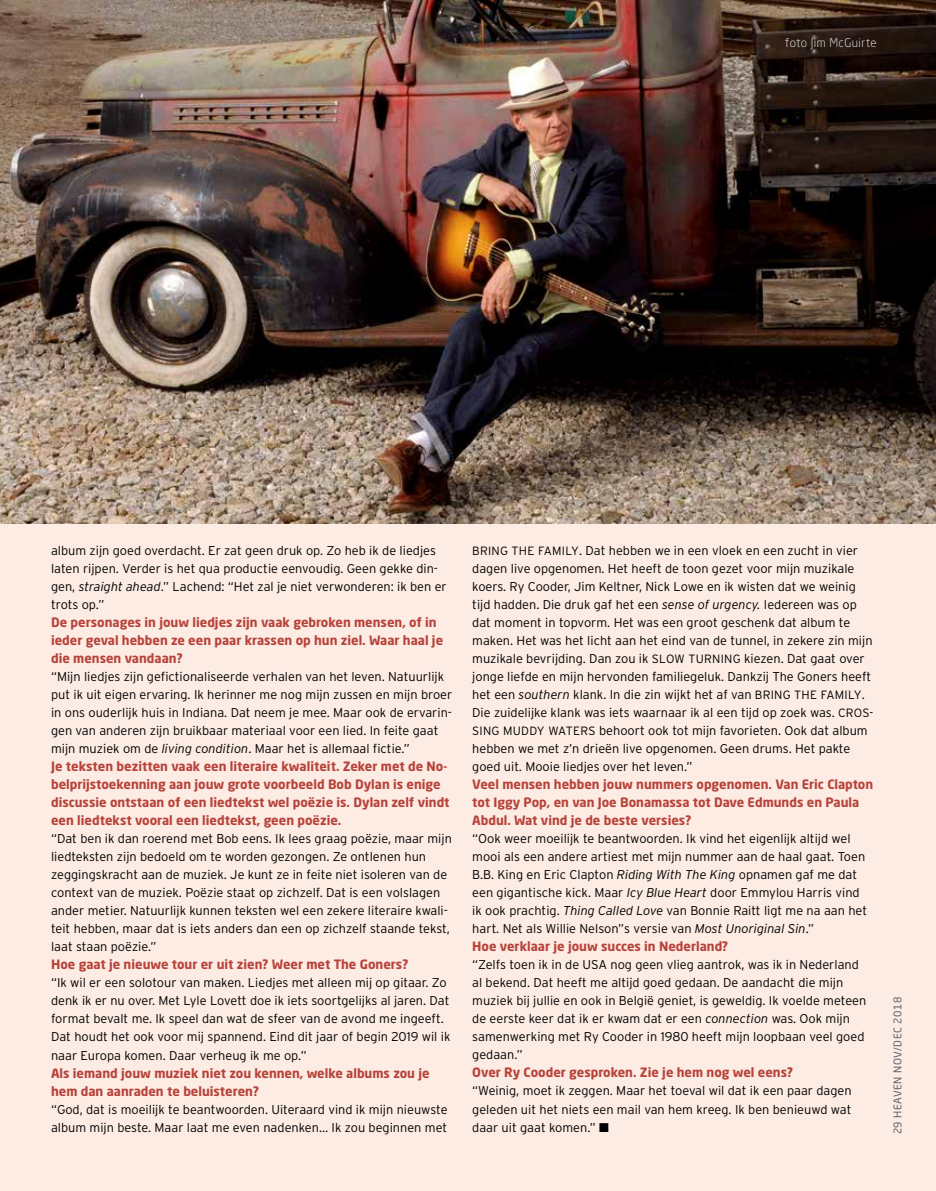
<style>
.page{position:relative;width:936px;height:1191px;background:#fff}
.page>*{position:absolute;margin:0;border:0;box-sizing:border-box;transform-origin:0 0}
.t1{font:300 12.75px/18px "Interstate";color:#000}
.t2{font:700 12.75px/18px "Neo Sans Std";color:#b7433a}
.t3{font:300 12px "Neo Sans Std";letter-spacing:.04em;color:#fff}
.t4{font:10.5px "Neo Sans Std";letter-spacing:.05em;color:#5c6169}
.s1{font-style:italic}
.s2{font-size:12px}
</style>
<div class="page">
<div style="left:0;top:0;width:935px;height:1191px;background:#fdece4"></div>
<img style="left:0;top:0;width:935px;height:523px">
<p class="t3" style="left:784px;top:36px;width:93px">foto Jim McGuirte</p>
<p class="t1" style="left:51px;top:541px;width:397px">album zijn goed overdacht. Er zat geen druk op. Zo heb ik de liedjes laten rijpen. Verder is het qua productie eenvoudig. Geen gekke din&shy;gen, <span class="s1">straight ahead</span>.” Lachend: “Het zal je niet verwonderen: ik ben er trots op.”</p>
<p class="t2" style="left:51px;top:613px;width:393px">De personages in jouw liedjes zijn vaak gebroken mensen, of in ieder geval hebben ze een paar krassen op hun ziel. Waar haal je die mensen vandaan?</p>
<p class="t1" style="left:51px;top:667px;width:403px">“Mijn liedjes zijn gefictionaliseerde verhalen van het leven. Natuurlijk put ik uit eigen ervaring. Ik herinner me nog mijn zussen en mijn broer in ons ouderlijk huis in Indiana. Dat neem je mee. Maar ook de ervarin&shy;gen van anderen zijn bruikbaar materiaal voor een lied. In feite gaat mijn muziek om de <span class="s1">living condition</span>. Maar het is allemaal fictie.”</p>
<p class="t2" style="left:51px;top:757px;width:400px">Je teksten bezitten vaak een literaire kwaliteit. Zeker met de No&shy;belprijstoekenning aan jouw grote voorbeeld Bob Dylan is enige discussie ontstaan of een liedtekst wel poëzie is. Dylan zelf vindt een liedtekst vooral een liedtekst, geen poëzie.</p>
<p class="t1" style="left:51px;top:829px;width:402px">“Dat ben ik dan roerend met Bob eens. Ik lees graag poëzie, maar mijn liedteksten zijn bedoeld om te worden gezongen. Ze ontlenen hun zeggingskracht aan de muziek. Je kunt ze in feite niet isoleren van de context van de muziek. Poëzie staat op zichzelf. Dat is een volslagen ander metier. Natuurlijk kunnen teksten wel een zekere literaire kwali&shy;teit hebben, maar dat is iets anders dan een op zichzelf staande tekst, laat staan poëzie.”</p>
<p class="t2" style="left:51px;top:955px;width:359px">Hoe gaat je nieuwe tour er uit zien? Weer met The Goners?</p>
<p class="t1" style="left:51px;top:973px;width:401px">“Ik wil er een solotour van maken. Liedjes met alleen mij op gitaar. Zo denk ik er nu over. Met Lyle Lovett doe ik iets soortgelijks al jaren. Dat format bevalt me. Ik speel dan wat de sfeer van de avond me ingeeft.<br>Dat houdt het ook voor mij spannend. Eind dit jaar of begin 2019 wil ik naar Europa komen. Daar verheug ik me op.”</p>
<p class="t2" style="left:51px;top:1063px;width:380px">Als iemand jouw muziek niet zou kennen, welke albums zou je hem dan aanraden te beluisteren?</p>
<p class="t1" style="left:51px;top:1100px;width:398px">“God, dat is moeilijk te beantwoorden. Uiteraard vind ik mijn nieuwste album mijn beste. Maar laat me even nadenken… Ik zou beginnen met</p>
<p class="t1" style="left:472px;top:541px;width:402px"><span class="s2">BRING THE FAMILY</span>. Dat hebben we in een vloek en een zucht in vier dagen live opgenomen. Het heeft de toon gezet voor mijn muzikale koers. Ry Cooder, Jim Keltner, Nick Lowe en ik wisten dat we weinig tijd hadden. Die druk gaf het een <span class="s1">sense of urgency.</span> Iedereen was op dat moment in topvorm. Het was een groot geschenk dat album te maken. Het was het licht aan het eind van de tunnel, in zekere zin mijn muzikale bevrijding. Dan zou ik <span class="s2">SLOW TURNING</span> kiezen. Dat gaat over jonge liefde en mijn hervonden familiegeluk. Dankzij The Goners heeft het een <span class="s1">southern</span> klank. In die zin wijkt het af van <span class="s2">BRING THE FAMILY</span>.<br>Die zuidelijke klank was iets waarnaar ik al een tijd op zoek was. <span class="s2">CROS-SING MUDDY WATERS</span> behoort ook tot mijn favorieten. Ook dat album hebben we met z’n drieën live opgenomen. Geen drums. Het pakte goed uit. Mooie liedjes over het leven.”</p>
<p class="t2" style="left:472px;top:775px;width:402px">Veel mensen hebben jouw nummers opgenomen. Van Eric Clapton tot Iggy Pop, en van Joe Bonamassa tot Dave Edmunds en Paula<br>Abdul. Wat vind je de beste versies?</p>
<p class="t1" style="left:472px;top:829px;width:396px">“Ook weer moeilijk te beantwoorden. Ik vind het eigenlijk altijd wel mooi als een andere artiest met mijn nummer aan de haal gaat. Toen B.B. King en Eric Clapton <span class="s1">Riding With The King</span> opnamen gaf me dat een gigantische kick. Maar <span class="s1">Icy Blue Heart</span> door Emmylou Harris vind ik ook prachtig. <span class="s1">Thing Called Love</span> van Bonnie Raitt ligt me na aan het hart. Net als Willie Nelson”s versie van <span class="s1">Most Unoriginal Sin</span>.”</p>
<p class="t2" style="left:472px;top:937px;width:258px">Hoe verklaar je jouw succes in Nederland?</p>
<p class="t1" style="left:472px;top:955px;width:395px">“Zelfs toen ik in de USA nog geen vlieg aantrok, was ik in Nederland al bekend. Dat heeft me altijd goed gedaan. De aandacht die mijn muziek bij jullie en ook in België geniet, is geweldig. Ik voelde meteen de eerste keer dat ik er kwam dat er een <span class="s1">connection</span> was. Ook mijn samenwerking met Ry Cooder in 1980 heeft mijn loopbaan veel goed gedaan.”</p>
<p class="t2" style="left:472px;top:1063px;width:322px">Over Ry Cooder gesproken. Zie je hem nog wel eens?</p>
<p class="t1" style="left:472px;top:1081px;width:381px;text-align:justify">“Weinig, moet ik zeggen. Maar het toeval wil dat ik een paar dagen geleden uit het niets een mail van hem kreeg. Ik ben benieuwd wat daar uit gaat komen.” ■</p>
<p class="t4" style="left:891px;top:1134px;width:139px;rotate:-90deg">29 HEAVEN NOV/DEC 2018</p>
</div>
